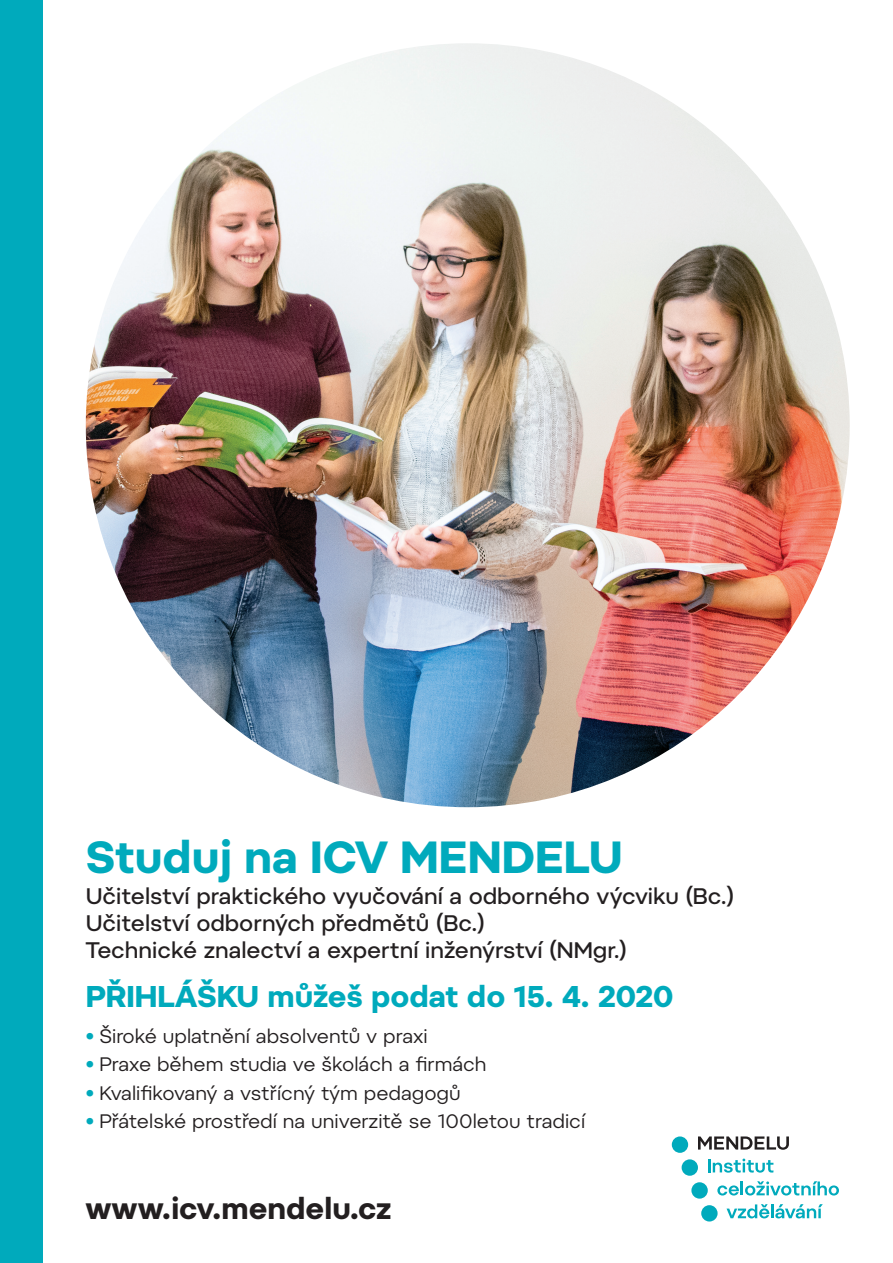
<style>
.page{position:relative;width:893px;height:1263px;background:#fff}
.page>*{position:absolute;margin:0;border:0;box-sizing:border-box;transform-origin:0 0}
.t1{font:700 45px "Pepi";color:#00aabc}
.t2{font:700 30px "Pepi";letter-spacing:-.005em;color:#00aabc}
.t3{font:700 30px "Pepi";color:#231f20}
.t4{font:500 22.5px/27px "Pepi";color:#231f20}
.t5{font:19.5px "Pepi";color:#231f20}
.s1{font-weight:700;color:#00aabc}
</style>
<div class="page">
<img style="left:86px;top:43px;width:764px;height:764px;border-radius:382px">
<div style="left:691px;top:1182px;width:17px;height:16px;background:#00aabc;border-radius:50%"></div>
<div style="left:701px;top:1205px;width:17px;height:16px;background:#00aabc;border-radius:50%"></div>
<div style="left:672px;top:1136px;width:16px;height:17px;background:#00aabc;border-radius:50%"></div>
<div style="left:682px;top:1159px;width:16px;height:17px;background:#00aabc;border-radius:50%"></div>
<svg style="left:708px;top:1158px;width:65px;height:15px"></svg>
<svg style="left:717px;top:1181px;width:122px;height:15px"></svg>
<svg style="left:727px;top:1204px;width:96px;height:14px"></svg>
<svg style="left:698px;top:1136px;width:91px;height:14px"></svg>
<div style="left:0;top:0;width:43px;height:1263px;background:#00aabc"></div>
<h1 class="t1" style="left:86px;top:830px;width:539px">Studuj na ICV MENDELU</h1>
<p class="t4" style="left:86px;top:882px;width:650px">Učitelství praktického vyučování a odborného výcviku (Bc.)<br>Učitelství odborných předmětů (Bc.)<br>Technické znalectví a expertní inženýrství (NMgr.)</p>
<h2 class="t2" style="left:86px;top:978px;width:590px">PŘIHLÁŠKU můžeš podat do 15. 4. 2020</h2>
<p class="t5" style="left:86px;top:1025px;width:343px"><span class="s1">•</span> Široké uplatnění absolventů v praxi</p>
<p class="t5" style="left:86px;top:1053px;width:402px"><span class="s1">•</span> Praxe během studia ve školách a firmách</p>
<p class="t5" style="left:86px;top:1081px;width:376px"><span class="s1">•</span> Kvalifikovaný a vstřícný tým pedagogů</p>
<p class="t5" style="left:86px;top:1109px;width:501px"><span class="s1">•</span> Přátelské prostředí na univerzitě se 100letou tradicí</p>
<h2 class="t3" style="left:86px;top:1190px;width:307px">www.icv.mendelu.cz</h2>
</div>
